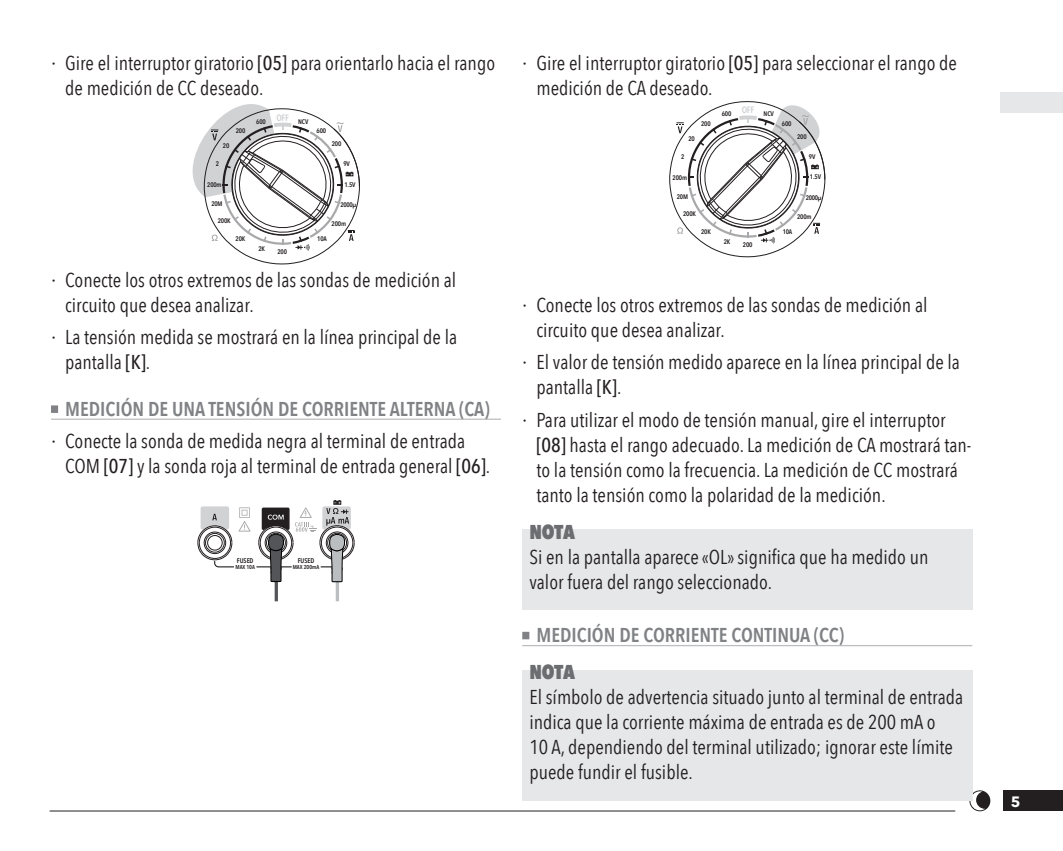
<style>
.page{position:relative;width:1063px;height:851px;background:#fff}
.page>*{position:absolute;margin:0;border:0;box-sizing:border-box;transform-origin:0 0}
.TEKST_-_NOTE_IMPORTANT{font:20px/25px "Avenir Next Condensed";color:#231f20}
.TITLE_-_NIV2{font:600 20px "Avenir Next Condensed";color:#808285}
.TITLE_-_NOTE_IMPORTANT{font:800 20px "Avenir Next Condensed";letter-spacing:-.02em;color:#6c6d70}
.t1{font:700 15px "Avenir Next";color:#fff}
.t2{font:600 9.25px "Avenir Next Condensed";letter-spacing:-.025em;color:#d1d2d4}
.t3{font:600 6.75px "Avenir Next Condensed";letter-spacing:-.025em;color:#231f20}
.t4{font:600 5.75px "Avenir Next Condensed";color:#231f20}
.s1{font-family:"Avenir Next"}
.s2{font-weight:500}
</style>
<div class="page">
<div style="left:1004px;top:790px;width:59px;height:20px;background:#231f20"></div>
<hr style="left:50px;top:810px;width:905px;height:1px;background:#231f20">
<div style="left:1001px;top:92px;width:62px;height:21px;background:#e6e7e9"></div>
<svg style="left:969px;top:790px;width:21px;height:21px"></svg>
<div style="left:51px;top:405px;width:7px;height:8px;background:#808285"></div>
<hr style="left:51px;top:418px;width:450px;height:2px;background:#bcbdc0">
<svg style="left:192px;top:104px;width:168px;height:160px"></svg>
<svg style="left:197px;top:500px;width:158px;height:101px"></svg>
<div style="left:522px;top:529px;width:450px;height:81px;background:#e6e7e9"></div>
<div style="left:522px;top:631px;width:7px;height:8px;background:#808285"></div>
<hr style="left:522px;top:645px;width:450px;height:1px;background:#bcbdc0">
<div style="left:522px;top:670px;width:450px;height:130px;background:#e6e7e9"></div>
<svg style="left:669px;top:101px;width:157px;height:156px"></svg>
<p class="TEKST_-_NOTE_IMPORTANT" style="left:65px;top:49px;width:431px;text-indent:-14px"><span class="s1">·</span> Gire el interruptor giratorio <span class="s2">[05]</span> para orientarlo hacia el rango de medición de CC deseado.</p>
<p class="t2" style="left:276px;top:109px;width:34px">OFF <sub>NCV</sub></p>
<p class="t3" style="left:317px;top:125px;width:11px">600</p>
<p class="t3" style="left:332px;top:138px;width:11px">200</p>
<p class="t3" style="left:344px;top:158px;width:8px">9V</p>
<p class="t3" style="left:344px;top:178px;width:13px">1.5V</p>
<p class="t3" style="left:341px;top:199px;width:17px">2000µ</p>
<p class="t3" style="left:332px;top:218px;width:16px">200m</p>
<p class="t3" style="left:317px;top:233px;width:11px">10A</p>
<p class="t3" style="left:277px;top:246px;width:11px">200</p>
<p class="t3" style="left:256px;top:115px;width:11px">600</p>
<p class="t3" style="left:236px;top:125px;width:11px">200</p>
<p class="t3" style="left:223px;top:140px;width:8px">20</p>
<p class="t3" style="left:216px;top:158px;width:5px">2</p>
<p class="t3" style="left:207px;top:179px;width:16px">200m</p>
<p class="t3" style="left:211px;top:198px;width:13px">20M</p>
<p class="t3" style="left:218px;top:215px;width:14px">200K</p>
<p class="t3" style="left:236px;top:232px;width:11px">20K</p>
<p class="t3" style="left:258px;top:243px;width:8px">2K</p>
<p class="TEKST_-_NOTE_IMPORTANT" style="left:65px;top:267px;width:393px;text-indent:-14px"><span class="s1">·</span> Conecte los otros extremos de las sondas de medición al circuito que desea analizar.</p>
<p class="TEKST_-_NOTE_IMPORTANT" style="left:65px;top:324px;width:394px;text-indent:-14px"><span class="s1">·</span> La tensión medida se mostrará en la línea principal de la pantalla <span class="s2">[K]</span>.</p>
<p class="TITLE_-_NIV2" style="left:65px;top:391px;width:426px">MEDICIÓN DE UNA TENSIÓN DE CORRIENTE ALTERNA (CA)</p>
<p class="TEKST_-_NOTE_IMPORTANT" style="left:65px;top:427px;width:426px;text-indent:-14px"><span class="s1">·</span> Conecte la sonda de medida negra al terminal de entrada<br>COM <span class="s2">[07]</span> y la sonda roja al terminal de entrada general <span class="s2">[06]</span>.</p>
<p class="t3" style="left:237px;top:554px;width:18px">FUSED</p>
<p class="t4" style="left:235px;top:561px;width:21px">MAX 10A</p>
<p class="t3" style="left:298px;top:554px;width:18px">FUSED</p>
<p class="t4" style="left:293px;top:561px;width:28px">MAX 200mA</p>
<p class="TEKST_-_NOTE_IMPORTANT" style="left:536px;top:49px;width:422px;text-indent:-14px"><span class="s1">·</span> Gire el interruptor giratorio <span class="s2">[05]</span> para seleccionar el rango de medición de CA deseado.</p>
<p class="t2" style="left:742px;top:102px;width:34px">OFF <sub>NCV</sub></p>
<p class="t3" style="left:782px;top:118px;width:11px">600</p>
<p class="t3" style="left:797px;top:131px;width:11px">200</p>
<p class="t3" style="left:809px;top:151px;width:8px">9V</p>
<p class="t3" style="left:810px;top:171px;width:13px">1.5V</p>
<p class="t3" style="left:806px;top:192px;width:17px">2000µ</p>
<p class="t3" style="left:797px;top:210px;width:16px">200m</p>
<p class="t3" style="left:783px;top:226px;width:11px">10A</p>
<p class="t3" style="left:743px;top:239px;width:11px">200</p>
<p class="t3" style="left:722px;top:108px;width:11px">600</p>
<p class="t3" style="left:701px;top:118px;width:11px">200</p>
<p class="t3" style="left:688px;top:133px;width:8px">20</p>
<p class="t3" style="left:681px;top:151px;width:5px">2</p>
<p class="t3" style="left:673px;top:171px;width:16px">200m</p>
<p class="t3" style="left:677px;top:190px;width:13px">20M</p>
<p class="t3" style="left:683px;top:208px;width:14px">200K</p>
<p class="t3" style="left:701px;top:225px;width:11px">20K</p>
<p class="t3" style="left:724px;top:236px;width:8px">2K</p>
<p class="TEKST_-_NOTE_IMPORTANT" style="left:536px;top:292px;width:393px;text-indent:-14px"><span class="s1">·</span> Conecte los otros extremos de las sondas de medición al circuito que desea analizar.</p>
<p class="TEKST_-_NOTE_IMPORTANT" style="left:536px;top:349px;width:425px;text-indent:-14px"><span class="s1">·</span> El valor de tensión medido aparece en la línea principal de la pantalla <span class="s2">[K]</span>.</p>
<p class="TEKST_-_NOTE_IMPORTANT" style="left:536px;top:406px;width:436px;text-indent:-14px"><span class="s1">·</span> Para utilizar el modo de tensión manual, gire el interruptor <span class="s2">[08]</span> hasta el rango adecuado. La medición de CA mostrará tan&shy;to la tensión como la frecuencia. La medición de CC mostrará tanto la tensión como la polaridad de la medición.</p>
<p class="TITLE_-_NOTE_IMPORTANT" style="left:529px;top:519px;width:47px">NOTA</p>
<p class="TEKST_-_NOTE_IMPORTANT" style="left:529px;top:543px;width:401px">Si en la pantalla aparece «OL»significa que ha medido un valor fuera del rango seleccionado.</p>
<p class="TITLE_-_NIV2" style="left:536px;top:617px;width:309px">MEDICIÓN DE CORRIENTE CONTINUA (CC)</p>
<p class="TITLE_-_NOTE_IMPORTANT" style="left:529px;top:659px;width:47px">NOTA</p>
<p class="TEKST_-_NOTE_IMPORTANT" style="left:529px;top:683px;width:435px">El símbolo de advertencia situado junto al terminal de entrada indica que la corriente máxima de entrada es de 200 mA o<br>10 A, dependiendo del terminal utilizado; ignorar este límite puede fundir el fusible.</p>
<p class="t1" style="left:1011px;top:788px;width:11px">5</p>
</div>
